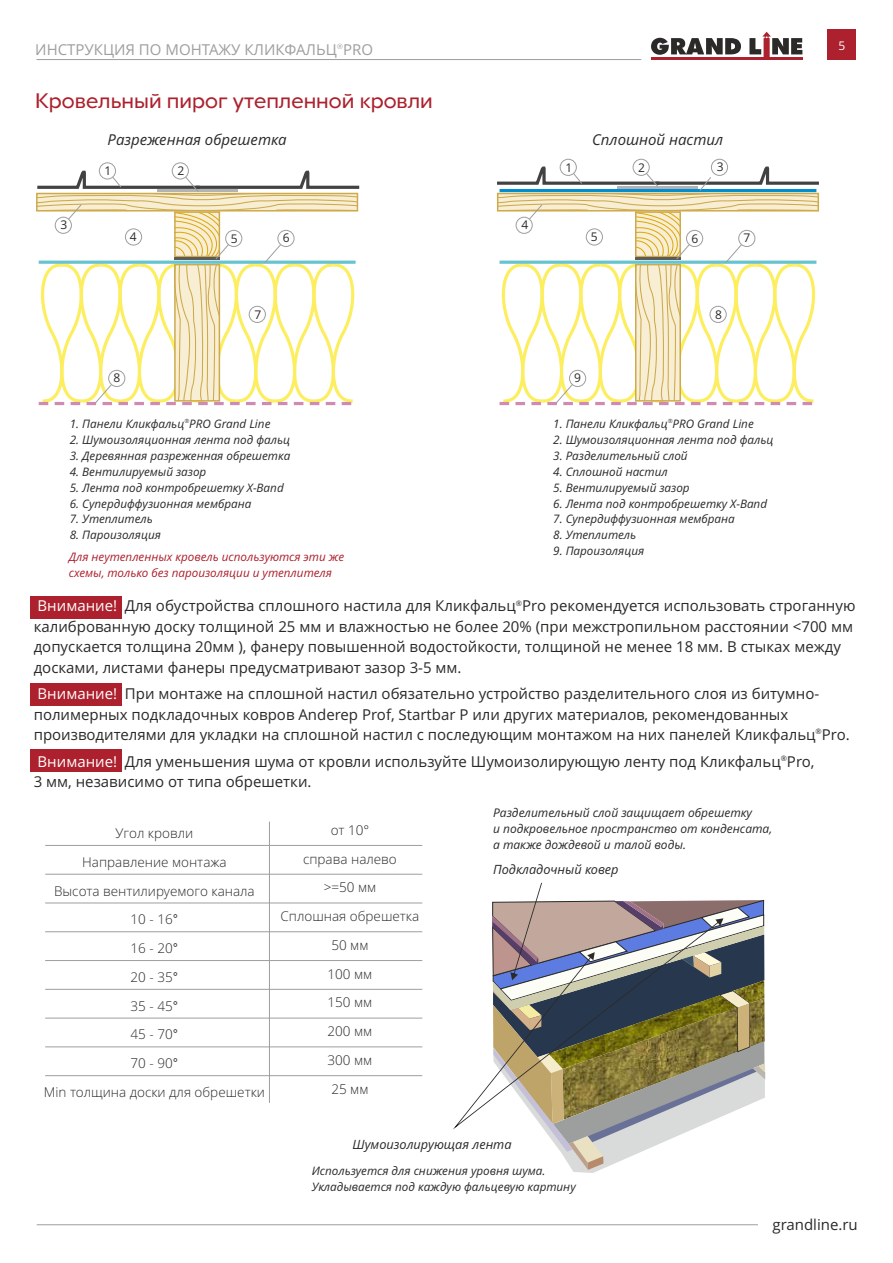
<style>
.page{position:relative;width:893px;height:1263px;background:#fff}
.page>*{position:absolute;margin:0;border:0;box-sizing:border-box;transform-origin:0 0}
.t1{font:21px "Red Ring";color:#ac212d}
.t2{font:15px/20.4px "Open Sans";color:#2b2a29}
.t3{font:italic 15px "Open Sans";color:#2b2a29}
.t4{font:15px "Open Sans";color:#9d9e9e}
.t5{font:15px "Open Sans";color:#fefefe}
.t6{font:300 13.5px/28.8px "Open Sans";color:#2b2a29;text-align:center}
.t7{font:italic 12.75px "Open Sans";color:#2b2a29}
.t8{font:italic 12px/16.4px "Open Sans";color:#2b2a29}
.t9{font:12px "Open Sans";color:#2b2a29}
.t10{font:12px "Open Sans";color:#fefefe}
.t11{font:italic 11.7px/15.9px "Open Sans";color:#2b2a29}
.t12{font:italic 11.7px/15.9px "Open Sans";color:#ac212d}
.t13{font:7.5px "Open Sans";color:#2b2a29}
.t14{font:7.5px "Red Ring";color:#9d9e9e}
.t15{font:italic 5.85px "Open Sans";color:#2b2a29}
.s1{color:#fefefe}
.s2{font-family:"Arial";font-weight:400}
</style>
<div class="page">
<hr style="left:269px;top:822px;width:1px;height:281px;background:#9d9e9e">
<hr style="left:45px;top:845px;width:377px;height:1px;background:#9d9e9e">
<svg style="left:45px;top:873px;width:378px;height:2px"></svg>
<svg style="left:45px;top:902px;width:378px;height:2px"></svg>
<svg style="left:45px;top:931px;width:378px;height:2px"></svg>
<svg style="left:45px;top:960px;width:378px;height:1px"></svg>
<svg style="left:45px;top:988px;width:378px;height:2px"></svg>
<svg style="left:45px;top:1017px;width:378px;height:2px"></svg>
<svg style="left:45px;top:1046px;width:378px;height:2px"></svg>
<hr style="left:45px;top:1075px;width:377px;height:1px;background:#9d9e9e">
<div style="left:30px;top:749px;width:92px;height:22px;background:#ac212d"></div>
<div style="left:30px;top:683px;width:92px;height:23px;background:#ac212d"></div>
<div style="left:30px;top:596px;width:92px;height:23px;background:#ac212d"></div>
<hr style="left:37px;top:1224px;width:721px;height:1px;background:#9d9e9e">
<hr style="left:651px;top:57px;width:151px;height:3px;background:#ac212d">
<svg style="left:749px;top:32px;width:53px;height:25px"></svg>
<svg style="left:651px;top:38px;width:90px;height:17px"></svg>
<hr style="left:37px;top:59px;width:604px;height:1px;background:#9d9e9e">
<div style="left:828px;top:29px;width:28px;height:31px;background:#ac212d"></div>
<svg style="left:492px;top:883px;width:273px;height:290px"></svg>
<svg style="left:453px;top:918px;width:270px;height:212px"></svg>
<svg style="left:99px;top:162px;width:17px;height:17px"></svg>
<svg style="left:172px;top:162px;width:17px;height:17px"></svg>
<svg style="left:36px;top:167px;width:324px;height:238px"></svg>
<svg style="left:560px;top:159px;width:17px;height:17px"></svg>
<svg style="left:633px;top:159px;width:17px;height:17px"></svg>
<svg style="left:711px;top:159px;width:17px;height:17px"></svg>
<svg style="left:496px;top:163px;width:324px;height:242px"></svg>
<p class="t14" style="left:337px;top:44px;width:8px">®</p>
<p class="t10" style="left:839px;top:41px;width:8px">5</p>
<p class="t4" style="left:35px;top:43px;width:339px">ИНСТРУКЦИЯ ПО МОНТАЖУ КЛИКФАЛЬЦ PRO</p>
<h1 class="t1" style="left:35px;top:92px;width:399px">Кровельный пирог утепленной кровли</h1>
<p class="t9" style="left:61px;top:220px;width:8px">3</p>
<p class="t3" style="left:108px;top:134px;width:181px">Разреженная обрешетка</p>
<p class="t3" style="left:592px;top:134px;width:132px">Сплошной настил</p>
<p class="t9" style="left:565px;top:163px;width:8px">1</p>
<p class="t9" style="left:638px;top:163px;width:8px">2</p>
<p class="t9" style="left:717px;top:162px;width:8px">3</p>
<p class="t9" style="left:105px;top:166px;width:8px">1</p>
<p class="t9" style="left:177px;top:166px;width:8px">2</p>
<p class="t9" style="left:130px;top:232px;width:8px">4</p>
<p class="t9" style="left:231px;top:233px;width:8px">5</p>
<p class="t9" style="left:283px;top:233px;width:8px">6</p>
<p class="t9" style="left:113px;top:373px;width:8px">8</p>
<p class="t9" style="left:254px;top:310px;width:8px">7</p>
<p class="t9" style="left:521px;top:220px;width:8px">4</p>
<p class="t9" style="left:591px;top:232px;width:8px">5</p>
<p class="t9" style="left:691px;top:233px;width:8px">6</p>
<p class="t9" style="left:743px;top:233px;width:8px">7</p>
<p class="t9" style="left:574px;top:373px;width:8px">9</p>
<p class="t9" style="left:715px;top:310px;width:8px">8</p>
<p class="t11" style="left:70px;top:417px;width:202px">1. Панели Кликфальц PRO Grand Line</p>
<p class="t11" style="left:70px;top:433px;width:222px">2. Шумоизоляционная лента под фальц</p>
<p class="t11" style="left:70px;top:449px;width:222px">3. Деревянная разреженная обрешетка</p>
<p class="t11" style="left:70px;top:465px;width:138px">4. Вентилируемый зазор</p>
<p class="t11" style="left:70px;top:480px;width:215px">5. Лента под контробрешетку X-Band</p>
<p class="t11" style="left:70px;top:496px;width:183px">6. Супердиффузионная мембрана</p>
<p class="t11" style="left:70px;top:512px;width:84px">7. Утеплитель</p>
<p class="t11" style="left:70px;top:528px;width:93px">8. Пароизоляция</p>
<p class="t15" style="left:184px;top:419px;width:6px">®</p>
<p class="t12" style="left:69px;top:550px;width:277px">Для неутепленных кровель используются эти же схемы, только без пароизоляции и утеплителя</p>
<p class="t11" style="left:553px;top:417px;width:202px">1. Панели Кликфальц PRO Grand Line</p>
<p class="t11" style="left:553px;top:433px;width:222px">2. Шумоизоляционная лента под фальц</p>
<p class="t11" style="left:553px;top:449px;width:136px">3. Разделительный слой</p>
<p class="t11" style="left:553px;top:465px;width:116px">4. Сплошной настил</p>
<p class="t11" style="left:553px;top:480px;width:138px">5. Вентилируемый зазор</p>
<p class="t11" style="left:553px;top:496px;width:215px">6. Лента под контробрешетку X-Band</p>
<p class="t11" style="left:553px;top:512px;width:183px">7. Супердиффузионная мембрана</p>
<p class="t11" style="left:553px;top:528px;width:84px">8. Утеплитель</p>
<p class="t11" style="left:553px;top:544px;width:93px">9. Пароизоляция</p>
<p class="t15" style="left:668px;top:419px;width:6px">®</p>
<p class="t2" style="left:34px;top:597px;width:823px;text-indent:91px">Для обустройства сплошного настила для Кликфальц Pro рекомендуется использовать строганную калиброванную доску толщиной 25 мм и влажностью не более 20% (при межстропильном расстоянии &lt;700 мм допускается толщина 20мм ), фанеру повышенной водостойкости, толщиной не менее 18 мм. В стыках между досками, листами фанеры предусматривают зазор 3-5 мм.</p>
<p class="t5" style="left:38px;top:600px;width:81px">Внимание!</p>
<p class="t13" style="left:516px;top:600px;width:8px">®</p>
<p class="t2" style="left:34px;top:685px;width:787px"><span class="s1">Внимание!</span> При монтаже на сплошной настил обязательно устройство разделительного слоя из битумно&shy;полимерных подкладочных ковров Anderep Prof, Startbar P или других материалов, рекомендованных</p>
<p class="t13" style="left:816px;top:729px;width:8px">®</p>
<p class="t2" style="left:34px;top:726px;width:817px">производителями для укладки на сплошной настил с последующим монтажом на них панелей Кликфальц Pro.</p>
<p class="t2" style="left:34px;top:752px;width:782px;text-indent:91px">Для уменьшения шума от кровли используйте Шумоизолирующую ленту под Кликфальц Pro,<br>3 мм, независимо от типа обрешетки.</p>
<p class="t5" style="left:38px;top:755px;width:81px">Внимание!</p>
<p class="t13" style="left:781px;top:755px;width:8px">®</p>
<p class="t6" style="left:44px;top:820px;width:223px">Угол кровли<br>Направление монтажа<br>Высота вентилируемого канала<br>10 - 16<span class="s2">°<br></span>16 - 20<span class="s2">°<br></span>20 - 35<span class="s2">°<br></span>35 - 45<span class="s2">°<br></span>45 - 70<span class="s2">°<br></span>70 - 90<span class="s2">°<br></span>Min толщина доски для обрешетки</p>
<p class="t6" style="left:281px;top:817px;width:140px">от 10°<br>справа налево<br>&gt;=50 мм<br>Сплошная обрешетка<br>50 мм<br>100 мм<br>150 мм<br>200 мм<br>300 мм<br>25 мм</p>
<p class="t8" style="left:493px;top:805px;width:281px">Разделительный слой защищает обрешетку<br>и подкровельное пространство от конденсата, а также дождевой и талой воды.</p>
<p class="t7" style="left:493px;top:865px;width:127px">Подкладочный ковер</p>
<p class="t7" style="left:353px;top:1139px;width:161px">Шумоизолирующая лента</p>
<p class="t11" style="left:312px;top:1164px;width:266px">Используется для снижения уровня шума.<br>Укладывается под каждую фальцевую картину</p>
<p class="t2" style="left:772px;top:1216px;width:87px">grandline.ru</p>
</div>
